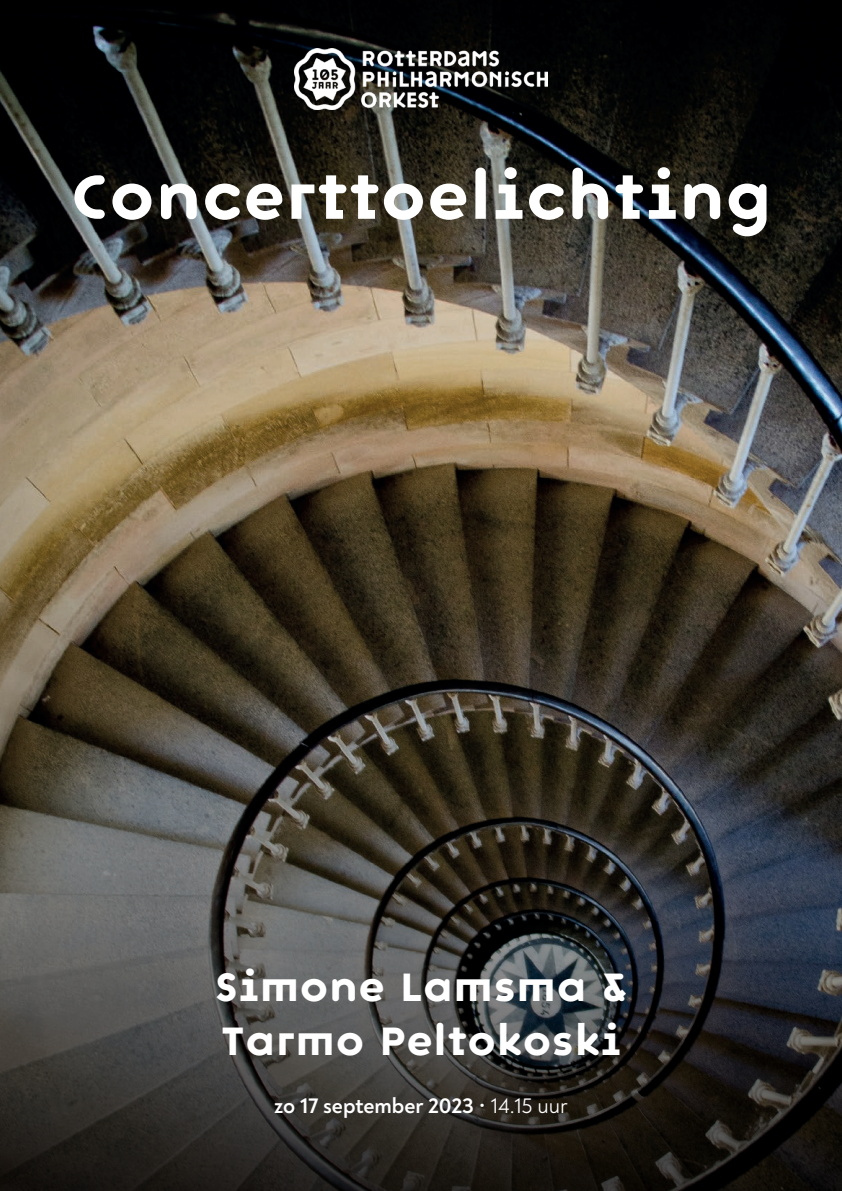
<style>
.page{position:relative;width:842px;height:1191px;background:#fff}
.page>*{position:absolute;margin:0;border:0;box-sizing:border-box;transform-origin:0 0}
.t1{font:72.8px "Rpho";color:#fff}
.t2{font:46px "Rpho";color:#fff}
.t3{font:700 22px "Noah";color:#fff}
.s1{font-weight:400}
</style>
<div class="page">
<img style="left:0;top:0;width:842px;height:283px">
<img style="left:295px;top:49px;width:252px;height:61px">
<img style="left:0;top:283px;width:842px;height:908px">
<p class="t1" style="left:70px;top:153px;width:704px">Concerttoelichting</p>
<p class="t2" style="left:214px;top:959px;width:415px">Simone Lamsma &amp;</p>
<p class="t2" style="left:220px;top:1013px;width:402px">Tarmo Peltokoski</p>
<p class="t3" style="left:274px;top:1091px;width:295px">zo 17 september 2023 <span class="s1">• 14.15 uur</span></p>
</div>
